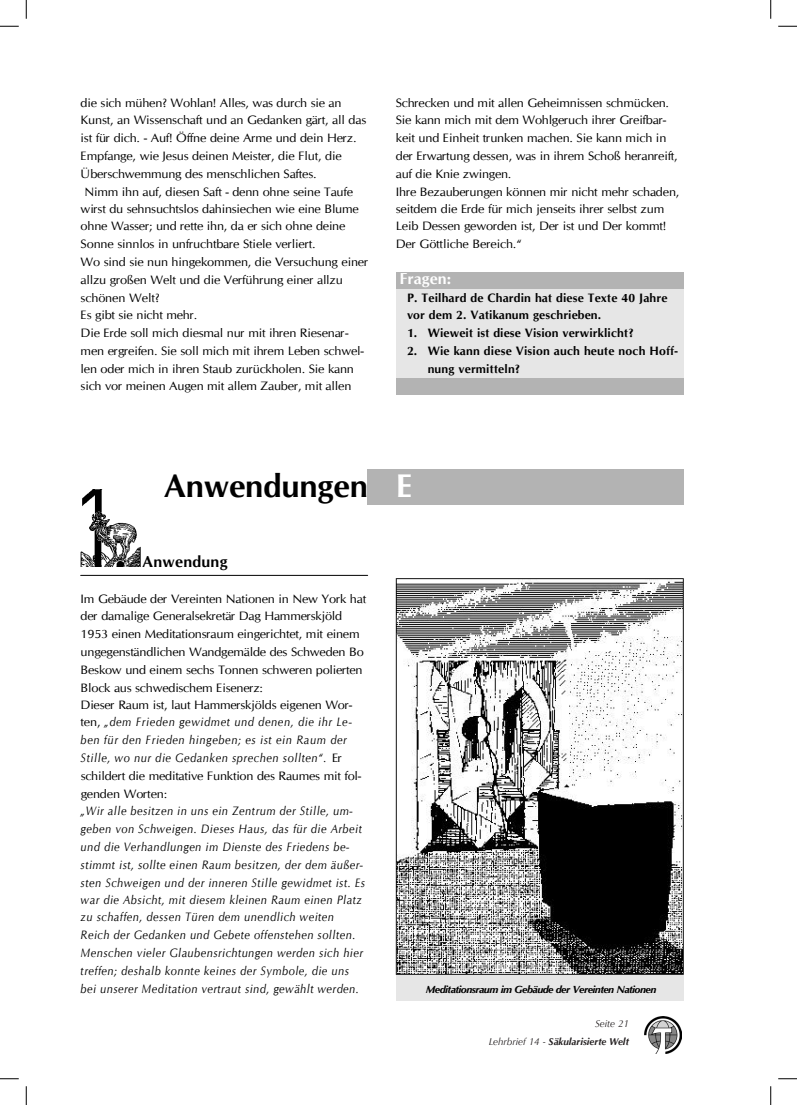
<style>
.page{position:relative;width:797px;height:1105px;background:#fff}
.page>*{position:absolute;margin:0;border:0;box-sizing:border-box;transform-origin:0 0}
.t1{font:700 32.75px "CG Omega";letter-spacing:-.005em;color:#000}
.t2{font:700 16px "CG Omega";letter-spacing:.015em;color:#000}
.t3{font:700 16px "CG Omega";color:#fff}
.t4{font:12.25px/17.8px "CG Omega";letter-spacing:-.02em;color:#000;scale:1.05 1}
.t5{font:italic 12.25px/17.8px "CG Omega";letter-spacing:.035em;color:#000;scale:.91 1}
.t6{font:700 12.25px/17.9px "CG Omega";letter-spacing:.01em;color:#000}
.t7{font:italic 700 10.25px "CG Omega";letter-spacing:-.055em;color:#000;scale:1.06 1}
.t8{font:italic 10.25px/17.8px "CG Omega";letter-spacing:-.04em;color:#000;text-align:right;scale:1.08 1}
.t9{font:italic 10px/17.8px "Optima";color:#231f20;text-align:right}
.s1{color:#fff}
.s2{font-style:italic}
.s3{font-weight:700}
</style>
<div class="page">
<div style="left:396px;top:975px;width:287px;height:26px;background:#e6e6e6"></div>
<div style="left:368px;top:469px;width:315px;height:36px;background:#b3b3b3"></div>
<div style="left:396px;top:272px;width:287px;height:17px;background:#b3b3b3"></div>
<div style="left:396px;top:378px;width:287px;height:17px;background:#b3b3b3"></div>
<div style="left:396px;top:289px;width:287px;height:89px;background:#e6e6e6"></div>
<hr style="left:81px;top:575px;width:287px;height:1px;background:#000">
<img style="left:81px;top:489px;width:60px;height:78px">
<svg style="left:396px;top:578px;width:287px;height:397px"></svg>
<svg style="left:644px;top:1016px;width:38px;height:38px"></svg>
<svg style="left:0;top:25px;width:19px;height:2px"></svg>
<svg style="left:778px;top:25px;width:19px;height:2px"></svg>
<svg style="left:0;top:1078px;width:19px;height:1px"></svg>
<svg style="left:778px;top:1078px;width:19px;height:1px"></svg>
<svg style="left:25px;top:0;width:2px;height:19px"></svg>
<svg style="left:25px;top:1086px;width:2px;height:19px"></svg>
<svg style="left:770px;top:0;width:1px;height:19px"></svg>
<svg style="left:770px;top:1086px;width:1px;height:19px"></svg>
<p class="t4" style="left:81px;top:94px;width:250px">die sich mühen? Wohlan! Alles, was durch sie an</p>
<p class="t4" style="left:81px;top:112px;width:273px">Kunst, an Wissenschaft und an Gedanken gärt, all das</p>
<p class="t4" style="left:81px;top:129px;width:264px">ist für dich. - Auf! Öffne deine Arme und dein Herz.</p>
<p class="t4" style="left:81px;top:147px;width:250px">Empfange, wie Jesus deinen Meister, die Flut, die</p>
<p class="t4" style="left:81px;top:165px;width:226px">Überschwemmung des menschlichen Saftes.</p>
<p class="t4" style="left:84px;top:183px;width:257px">Nimm ihn auf, diesen Saft - denn ohne seine Taufe</p>
<p class="t4" style="left:81px;top:200px;width:266px">wirst du sehnsuchtslos dahinsiechen wie eine Blume</p>
<p class="t4" style="left:81px;top:217px;width:254px">ohne Wasser; und rette ihn, da er sich ohne deine</p>
<p class="t4" style="left:81px;top:235px;width:225px">Sonne sinnlos in unfruchtbare Stiele verliert.</p>
<p class="t4" style="left:81px;top:253px;width:275px">Wo sind sie nun hingekommen, die Versuchung einer</p>
<p class="t4" style="left:81px;top:271px;width:251px">allzu großen Welt und die Verführung einer allzu</p>
<p class="t4" style="left:81px;top:289px;width:77px">schönen Welt?</p>
<p class="t4" style="left:81px;top:307px;width:113px">Es gibt sie nicht mehr.</p>
<p class="t4" style="left:81px;top:324px;width:257px">Die Erde soll mich diesmal nur mit ihren Riesenar-</p>
<p class="t4" style="left:81px;top:342px;width:271px">men ergreifen. Sie soll mich mit ihrem Leben schwel-</p>
<p class="t4" style="left:81px;top:360px;width:262px">len oder mich in ihren Staub zurückholen. Sie kann</p>
<p class="t4" style="left:81px;top:377px;width:259px">sich vor meinen Augen mit allem Zauber, mit allen</p>
<p class="t4" style="left:396px;top:94px;width:272px">Schrecken und mit allen Geheimnissen schmücken.<br>Sie kann mich mit dem Wohlgeruch ihrer Greifbar&shy;keit und Einheit trunken machen. Sie kann mich in der Erwartung dessen, was in ihrem Schoß heranreift, auf die Knie zwingen.<br>Ihre Bezauberungen können mir nicht mehr schaden, seitdem die Erde für mich jenseits ihrer selbst zum Leib Dessen geworden ist, Der ist und Der kommt!<br>Der Göttliche Bereich.“</p>
<h2 class="t3" style="left:399px;top:269px;width:53px">Fragen:</h2>
<p class="t6" style="left:407px;top:288px;width:262px">P. Teilhard de Chardin hat diese Texte 40 Jahre vor dem 2. Vatikanum geschrieben.</p>
<p class="t6" style="left:407px;top:324px;width:228px">1. Wieweit ist diese Vision verwirklicht?</p>
<p class="t6" style="left:427px;top:342px;width:252px;text-indent:-21px">2. Wie kann diese Vision auch heute noch Hoff&shy;nung vermitteln?</p>
<h1 class="t1" style="left:164px;top:466px;width:249px">Anwendungen <span class="s1">E</span></h1>
<h2 class="t2" style="left:142px;top:552px;width:87px">Anwendung</h2>
<p class="t4" style="left:81px;top:590px;width:273px">Im Gebäude der Vereinten Nationen in New York hat der damalige Generalsekretär Dag Hammerskjöld 1953 einen Meditationsraum eingerichtet, mit einem ungegenständlichen Wandgemälde des Schweden Bo Beskow und einem sechs Tonnen schweren polierten Block aus schwedischem Eisenerz:<br>Dieser Raum ist, laut Hammerskjölds eigenen Wor&shy;ten, <span class="s2">„dem Frieden gewidmet und denen, die ihr Le&shy;ben für den Frieden hingeben; es ist ein Raum der Stille, wo nur die Gedanken sprechen sollten“.</span> Er schildert die meditative Funktion des Raumes mit fol&shy;genden Worten:</p>
<p class="t5" style="left:81px;top:802px;width:314px">„Wir alle besitzen in uns ein Zentrum der Stille, um&shy;geben von Schweigen. Dieses Haus, das für die Arbeit und die Verhandlungen im Dienste des Friedens be&shy;stimmt ist, sollte einen Raum besitzen, der dem äußer&shy;sten Schweigen und der inneren Stille gewidmet ist. Es war die Absicht, mit diesem kleinen Raum einen Platz zu schaffen, dessen Türen dem unendlich weiten Reich der Gedanken und Gebete offenstehen sollten.<br>Menschen vieler Glaubensrichtungen werden sich hier treffen; deshalb konnte keines der Symbole, die uns bei unserer Meditation vertraut sind, gewählt werden.</p>
<p class="t7" style="left:426px;top:983px;width:219px">Meditationsraum im Gebäude der Vereinten Nationen</p>
<p class="t9" style="left:489px;top:1015px;width:141px">Seite 21<br>Lehrbrief 14 - <span class="s3">Säkularisierte Welt</span></p>
<p class="t8" style="left:488px;top:1016px;width:132px">Seite 21<br>Lehrbrief 14 - <span class="s3">Säkularisierte Welt</span></p>
</div>
